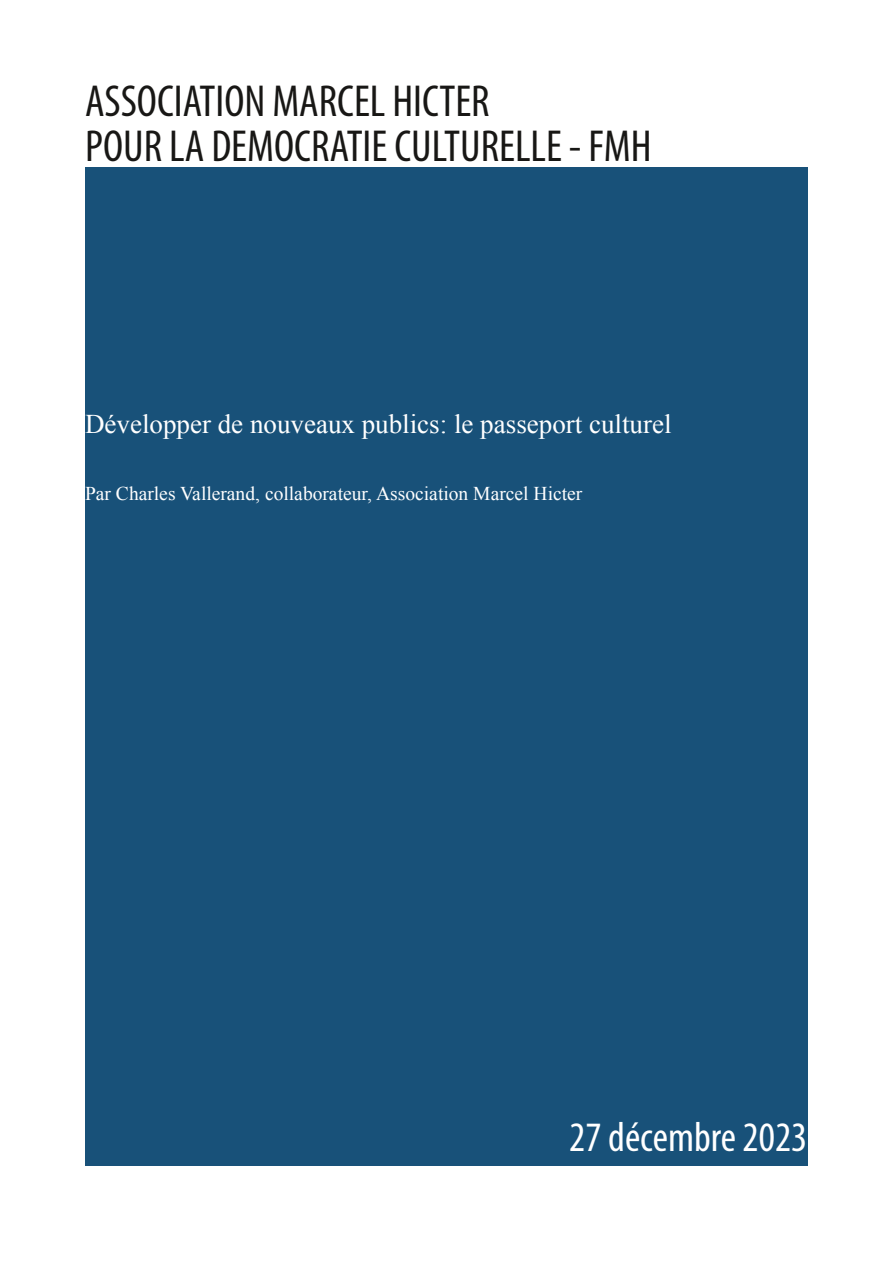
<style>
.page{position:relative;width:893px;height:1263px;background:#fff}
.page>*{position:absolute;margin:0;border:0;box-sizing:border-box;transform-origin:0 0}
.t1{font:condensed 45px/45px "Myriad Pro";color:#181715}
.t2{font:condensed 42px "Myriad Pro";color:#fff}
.t3{font:27px "Times New Roman";color:#fff}
.t4{font:19.5px "Times New Roman";color:#fff}
</style>
<div class="page">
<div style="left:85px;top:167px;width:722px;height:998px;background:#185179"></div>
<h1 class="t1" style="left:85px;top:82px;width:568px">ASSOCIATION MARCEL HICTER<br>POUR LA DEMOCRATIE CULTURELLE - FMH</h1>
<h3 class="t3" style="left:85px;top:408px;width:588px">Développer de nouveaux publics: le passeport culturel</h3>
<p class="t4" style="left:85px;top:483px;width:499px">Par Charles Vallerand, collaborateur, Association Marcel Hicter</p>
<h2 class="t2" style="left:569px;top:1120px;width:240px">27 décembre 2023</h2>
</div>
